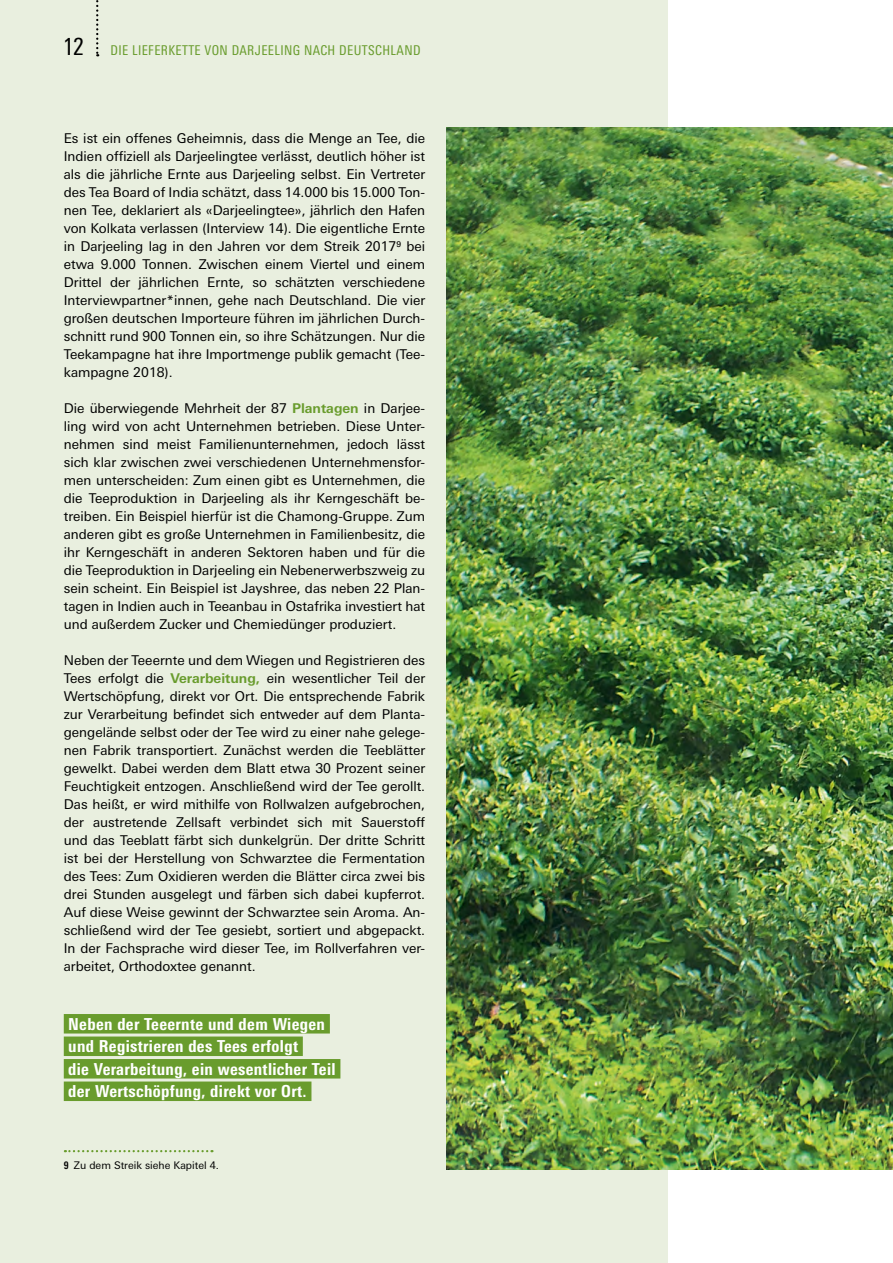
<style>
.page{position:relative;width:893px;height:1263px;background:#fff}
.page>*{position:absolute;margin:0;border:0;box-sizing:border-box;transform-origin:0 0}
.t1{font:800 condensed 16.5px/22.5px "Linotype Univers";letter-spacing:.02em;color:#fff}
.t2{font:13.5px/18px "Linotype Univers Basic";color:#000;text-align:justify}
.t3{font:condensed 13.5px "Linotype Univers";letter-spacing:.03em;color:#699c2d}
.t4{font:10.5px "Linotype Univers Basic";color:#000}
.s1{font-size:24px;color:#000}
.s2{font-weight:700;color:#699c2d}
.s3{font-family:"Linotype Univers";font-weight:700;font-stretch:condensed}
</style>
<div class="page">
<div style="left:0;top:0;width:668px;height:1263px;background:#e9efdf"></div>
<svg style="left:96px;top:0;width:2px;height:56px"></svg>
<div style="left:64px;top:1014px;width:266px;height:19px;background:#699c2d"></div>
<div style="left:64px;top:1036px;width:239px;height:20px;background:#699c2d"></div>
<div style="left:64px;top:1059px;width:276px;height:19px;background:#699c2d"></div>
<div style="left:64px;top:1081px;width:247px;height:20px;background:#699c2d"></div>
<svg style="left:65px;top:1150px;width:147px;height:2px"></svg>
<img style="left:446px;top:128px;width:447px;height:1041px">
<p class="t3" style="left:63px;top:43px;width:359px"><span class="s1">12</span> DIE LIEFERKETTE VON DARJEELING NACH DEUTSCHLAND</p>
<p class="t2" style="left:64px;top:129px;width:363px">Es ist ein offenes Geheimnis, dass die Menge an Tee, die Indien offiziell als Darjeelingtee verlässt, deutlich höher ist als die jährliche Ernte aus Darjeeling selbst. Ein Vertreter des Tea Board of India schätzt, dass 14.000 bis 15.000 Ton&shy;nen Tee, deklariert als «Darjeelingtee», jährlich den Hafen von Kolkata verlassen (Interview 14). Die eigentliche Ernte in Darjeeling lag in den Jahren vor dem Streik 2017<sup>9</sup> bei etwa 9.000 Tonnen. Zwischen einem Viertel und einem Drittel der jährlichen Ernte, so schätzten verschiedene Interviewpartner*innen, gehe nach Deutschland. Die vier großen deutschen Importeure führen im jährlichen Durch&shy;schnitt rund 900 Tonnen ein, so ihre Schätzungen. Nur die Teekampagne hat ihre Importmenge publik gemacht (Tee&shy;kampagne 2018).</p>
<p class="t2" style="left:64px;top:399px;width:363px">Die überwiegende Mehrheit der 87 <span class="s2">Plantagen</span> in Darjee&shy;ling wird von acht Unternehmen betrieben. Diese Unter&shy;nehmen sind meist Familienunternehmen, jedoch lässt sich klar zwischen zwei verschiedenen Unternehmensfor&shy;men unterscheiden: Zum einen gibt es Unternehmen, die die Teeproduktion in Darjeeling als ihr Kerngeschäft be&shy;treiben. Ein Beispiel hierfür ist die Chamong-Gruppe. Zum anderen gibt es große Unternehmen in Familienbesitz, die ihr Kerngeschäft in anderen Sektoren haben und für die die Teeproduktion in Darjeeling ein Nebenerwerbszweig zu sein scheint. Ein Beispiel ist Jayshree, das neben 22 Plan&shy;tagen in Indien auch in Teeanbau in Ostafrika investiert hat und außerdem Zucker und Chemiedünger produziert.</p>
<p class="t2" style="left:64px;top:651px;width:363px">Neben der Teeernte und dem Wiegen und Registrieren des Tees erfolgt die <span class="s2">Verarbeitung,</span> ein wesentlicher Teil der Wertschöpfung, direkt vor Ort. Die entsprechende Fabrik zur Verarbeitung befindet sich entweder auf dem Planta&shy;gengelände selbst oder der Tee wird zu einer nahe gelege&shy;nen Fabrik transportiert. Zunächst werden die Teeblätter gewelkt. Dabei werden dem Blatt etwa 30 Prozent seiner Feuchtigkeit entzogen. Anschließend wird der Tee gerollt.<br>Das heißt, er wird mithilfe von Rollwalzen aufgebrochen, der austretende Zellsaft verbindet sich mit Sauerstoff und das Teeblatt färbt sich dunkelgrün. Der dritte Schritt ist bei der Herstellung von Schwarztee die Fermentation des Tees: Zum Oxidieren werden die Blätter circa zwei bis drei Stunden ausgelegt und färben sich dabei kupferrot.<br>Auf diese Weise gewinnt der Schwarztee sein Aroma. An&shy;schließend wird der Tee gesiebt, sortiert und abgepackt.<br>In der Fachsprache wird dieser Tee, im Rollverfahren ver&shy;arbeitet, Orthodoxtee genannt.</p>
<p class="t1" style="left:68px;top:1012px;width:269px">Neben der Teeernte und dem Wiegen und Registrieren des Tees erfolgt<br>die Verarbeitung, ein wesentlicher Teil der Wertschöpfung, direkt vor Ort.</p>
<p class="t4" style="left:64px;top:1159px;width:157px"><span class="s3">9</span> Zu dem Streik siehe Kapitel 4.</p>
</div>
